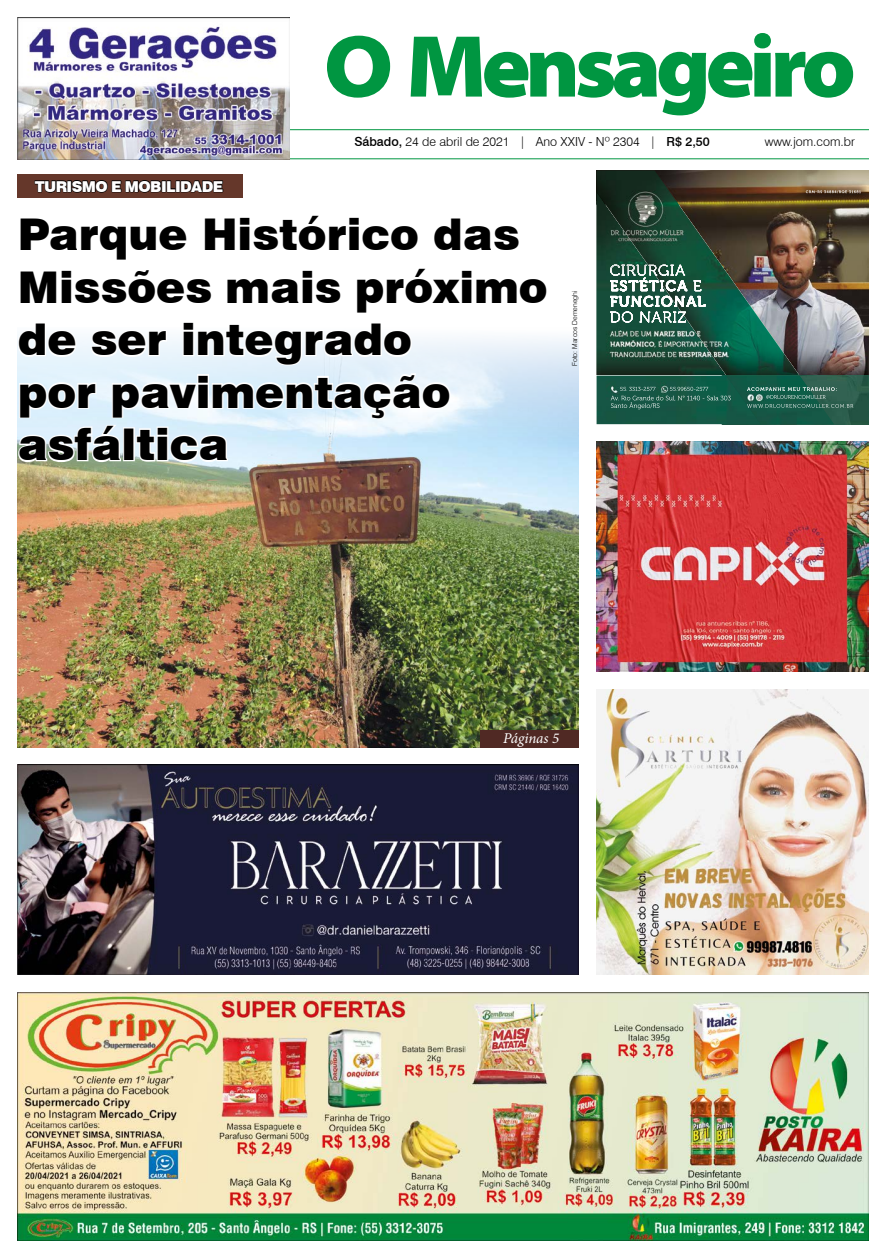
<style>
.page{position:relative;width:886px;height:1258px;background:#fff}
.page>*{position:absolute;margin:0;border:0;box-sizing:border-box;transform-origin:0 0}
.t1{font:900 semi-expanded 88.75px "Myriad Pro";letter-spacing:-.065em;color:#009641}
.t2{font:900 43.75px/52.5px "Swiss 721 BT";color:#000}
.t3{font:900 15px "Swiss 721 BT";letter-spacing:-.04em;color:#fff}
.t4{font:italic 15px "Minion Pro";letter-spacing:-.01em;color:#fff}
.t5{font:300 12.5px "Swiss 721 BT";color:#000}
.t6{font:300 6.88px "Swiss 721 BT";color:#000}
.s1{font-weight:500}
</style>
<div class="page">
<hr style="left:282px;top:129px;width:586px;height:1px;background:#009641">
<hr style="left:282px;top:159px;width:586px;height:1px;background:#009641">
<img style="left:18px;top:18px;width:271px;height:142px">
<img style="left:18px;top:765px;width:561px;height:210px">
<img style="left:18px;top:992px;width:850px;height:248px">
<img style="left:596px;top:690px;width:272px;height:285px">
<img style="left:596px;top:442px;width:272px;height:229px">
<img style="left:834px;top:201px;width:34px;height:175px">
<img style="left:596px;top:171px;width:238px;height:30px">
<img style="left:596px;top:192px;width:165px;height:9px">
<img style="left:825px;top:201px;width:9px;height:175px">
<img style="left:834px;top:376px;width:34px;height:48px">
<img style="left:825px;top:376px;width:9px;height:48px">
<img style="left:596px;top:201px;width:229px;height:223px">
<img style="left:18px;top:338px;width:561px;height:410px">
<div style="left:18px;top:175px;width:225px;height:23px;background:#65372a"></div>
<svg style="left:34px;top:174px;width:190px;height:19px"></svg>
<svg style="left:17px;top:335px;width:435px;height:129px"></svg>
<div style="left:480px;top:730px;width:99px;height:18px;background:#502924"></div>
<h1 class="t1" style="left:324px;top:6px;width:534px">O Mensageiro</h1>
<p class="t5" style="left:354px;top:134px;width:357px"><span class="s1">Sábado,</span> 24 de abril de 2021 | Ano XXIV - Nº 2304 | <span class="s1">R$ 2,50</span></p>
<p class="t5" style="left:765px;top:134px;width:92px">www.jom.com.br</p>
<p class="t3" style="left:35px;top:177px;width:190px">TURISMO E MOBILIDADE</p>
<p class="t2" style="left:18px;top:208px;width:531px">Parque Histórico das<br>Missões mais próximo de ser integrado<br>por pavimentação asfáltica</p>
<p class="t6" style="left:570px;top:366px;width:77px;rotate:-90deg">Foto: Marcos Demeneghi</p>
<p class="t4" style="left:503px;top:728px;width:58px">Páginas 5</p>
</div>
